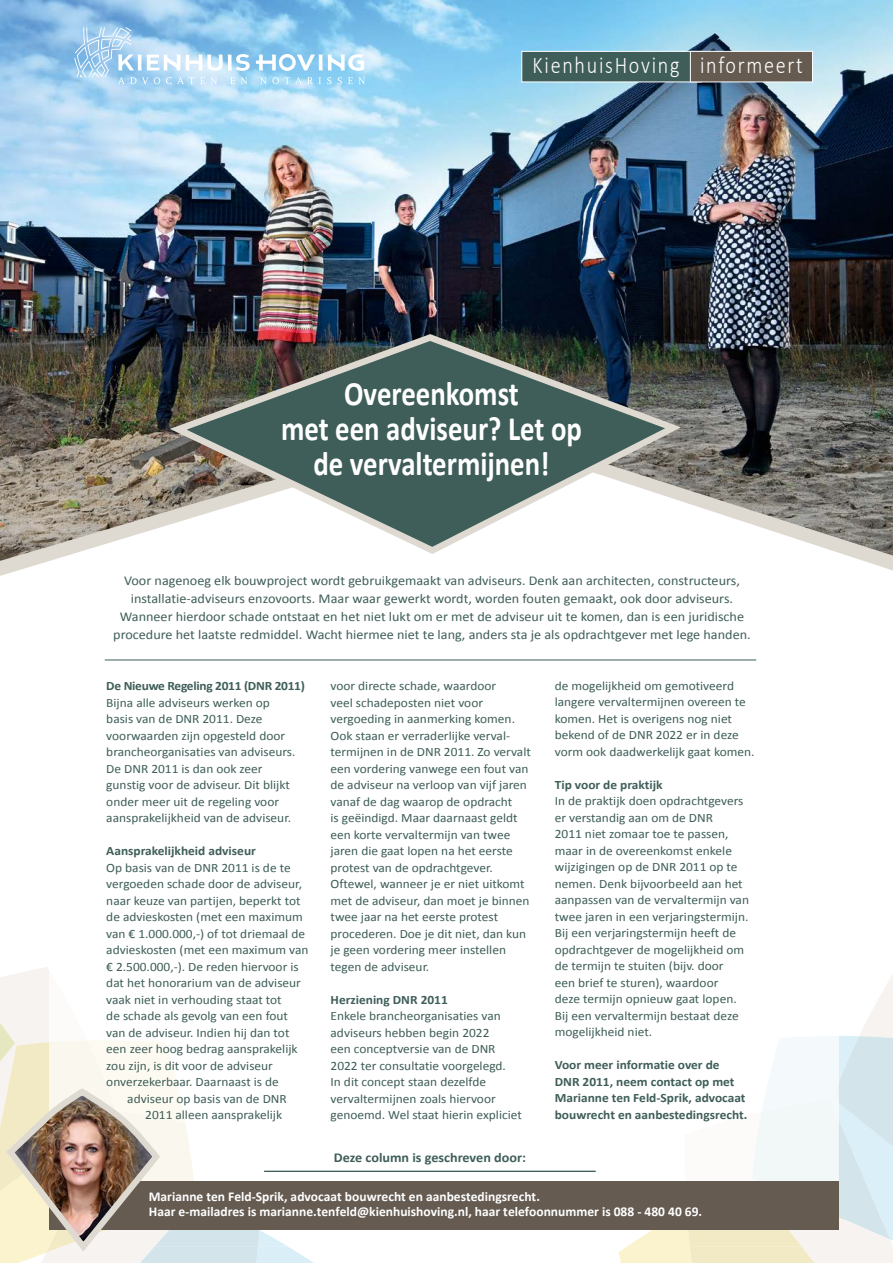
<style>
.page{position:relative;width:893px;height:1263px;background:#fff}
.page>*{position:absolute;margin:0;border:0;box-sizing:border-box;transform-origin:0 0}
.t1{font:700 34.2px/34.8px "Calibri";color:#fff;text-align:center;scale:.84 1}
.t2{font:300 24px "Calibri";letter-spacing:.085em;color:#fff;scale:.84 1}
.t3{font:13.5px/18px "Calibri";color:#3f5e59;text-align:center;scale:1.05 1}
.t4{font:700 13.5px/15px "Calibri";color:#fff}
.t5{font:700 13.5px "Calibri";color:#3f5e59;scale:1.05 1}
.t6{font:12.75px/16.5px "Calibri";color:#3f5e59;scale:1.05 1}
.t7{font:700 12.75px/16.5px "Calibri";color:#3f5e59;scale:1.05 1}
.t8{font:700 12.75px "Calibri";letter-spacing:-.02em;color:#3f5e59;scale:1.05 1}
</style>
<div class="page">
<img style="left:0;top:0;width:893px;height:421px">
<svg style="left:0;top:433px;width:893px;height:228px"></svg>
<svg style="left:260px;top:77px;width:53px;height:7px"></svg>
<svg style="left:319px;top:77px;width:2px;height:7px"></svg>
<svg style="left:327px;top:77px;width:4px;height:7px"></svg>
<svg style="left:338px;top:77px;width:4px;height:7px"></svg>
<svg style="left:348px;top:77px;width:17px;height:7px"></svg>
<svg style="left:74px;top:27px;width:176px;height:57px;background:#add4f1"></svg>
<svg style="left:256px;top:54px;width:108px;height:17px"></svg>
<svg style="left:170px;top:331px;width:519px;height:227px"></svg>
<div style="left:521px;top:51px;width:181px;height:31px;background:#3f5e59;border:1px solid #fff"></div>
<div style="left:690px;top:51px;width:123px;height:31px;background:#655b51;border:1px solid #fff"></div>
<svg style="left:327px;top:1170px;width:291px;height:12px"></svg>
<svg style="left:618px;top:975px;width:275px;height:288px"></svg>
<div style="left:49px;top:1182px;width:789px;height:48px;background:#655b51"></div>
<hr style="left:264px;top:1171px;width:332px;height:1px;background:#3f5e59">
<svg style="left:0;top:967px;width:327px;height:296px"></svg>
<hr style="left:105px;top:660px;width:651px;height:1px;background:#3f5e59">
<h2 class="t2" style="left:533px;top:50px;width:323px">KienhuisHoving informeert</h2>
<h1 class="t1" style="left:281px;top:376px;width:360px">Overeenkomst<br>met een adviseur? Let op de vervaltermijnen!</h1>
<p class="t3" style="left:113px;top:572px;width:609px">Voor nagenoeg elk bouwproject wordt gebruikgemaakt van adviseurs. Denk aan architecten, constructeurs, installatie-adviseurs enzovoorts. Maar waar gewerkt wordt, worden fouten gemaakt, ook door adviseurs.<br>Wanneer hierdoor schade ontstaat en het niet lukt om er met de adviseur uit te komen, dan is een juridische procedure het laatste redmiddel. Wacht hiermee niet te lang, anders sta je als opdrachtgever met lege handen.</p>
<p class="t8" style="left:106px;top:678px;width:191px">De Nieuwe Regeling 2011 (DNR 2011)</p>
<p class="t6" style="left:106px;top:694px;width:182px">Bijna alle adviseurs werken op basis van de DNR 2011. Deze voorwaarden zijn opgesteld door brancheorganisaties van adviseurs.<br>De DNR 2011 is dan ook zeer gunstig voor de adviseur. Dit blijkt onder meer uit de regeling voor aansprakelijkheid van de adviseur.</p>
<p class="t7" style="left:106px;top:842px;width:144px">Aansprakelijkheid adviseur</p>
<p class="t6" style="left:106px;top:859px;width:177px">Op basis van de DNR 2011 is de te</p>
<p class="t6" style="left:106px;top:876px;width:188px">vergoeden schade door de adviseur,</p>
<p class="t6" style="left:106px;top:892px;width:187px">naar keuze van partijen, beperkt tot</p>
<p class="t6" style="left:106px;top:909px;width:189px">de advieskosten (met een maximum</p>
<p class="t6" style="left:106px;top:925px;width:191px">van € 1.000.000,-) of tot driemaal de</p>
<p class="t6" style="left:106px;top:942px;width:194px">advieskosten (met een maximum van</p>
<p class="t6" style="left:106px;top:958px;width:185px">€ 2.500.000,-). De reden hiervoor is</p>
<p class="t6" style="left:106px;top:974px;width:187px">dat het honorarium van de adviseur</p>
<p class="t6" style="left:106px;top:991px;width:169px">vaak niet in verhouding staat tot</p>
<p class="t6" style="left:106px;top:1007px;width:175px">de schade als gevolg van een fout</p>
<p class="t6" style="left:106px;top:1024px;width:176px">van de adviseur. Indien hij dan tot</p>
<p class="t6" style="left:106px;top:1040px;width:184px">een zeer hoog bedrag aansprakelijk</p>
<p class="t6" style="left:106px;top:1057px;width:160px">zou zijn, is dit voor de adviseur</p>
<p class="t6" style="left:106px;top:1073px;width:166px">onverzekerbaar. Daarnaast is de</p>
<p class="t6" style="left:127px;top:1090px;width:153px">adviseur op basis van de DNR</p>
<p class="t6" style="left:145px;top:1106px;width:132px">2011 alleen aansprakelijk</p>
<p class="t6" style="left:331px;top:677px;width:192px">voor directe schade, waardoor<br>veel schadeposten niet voor vergoeding in aanmerking komen.<br>Ook staan er verraderlijke verval&shy;termijnen in de DNR 2011. Zo vervalt een vordering vanwege een fout van de adviseur na verloop van vijf jaren vanaf de dag waarop de opdracht<br>is geëindigd. Maar daarnaast geldt een korte vervaltermijn van twee jaren die gaat lopen na het eerste protest van de opdrachtgever.<br>Oftewel, wanneer je er niet uitkomt met de adviseur, dan moet je binnen twee jaar na het eerste protest procederen. Doe je dit niet, dan kun je geen vordering meer instellen tegen de adviseur.</p>
<p class="t7" style="left:331px;top:991px;width:113px">Herziening DNR 2011</p>
<p class="t6" style="left:331px;top:1007px;width:184px">Enkele brancheorganisaties van adviseurs hebben begin 2022<br>een conceptversie van de DNR<br>2022 ter consultatie voorgelegd.<br>In dit concept staan dezelfde vervaltermijnen zoals hiervoor genoemd. Wel staat hierin expliciet</p>
<p class="t5" style="left:334px;top:1149px;width:184px">Deze column is geschreven door:</p>
<p class="t6" style="left:555px;top:677px;width:192px">de mogelijkheid om gemotiveerd langere vervaltermijnen overeen te komen. Het is overigens nog niet bekend of de DNR 2022 er in deze vorm ook daadwerkelijk gaat komen.</p>
<p class="t7" style="left:555px;top:776px;width:104px">Tip voor de praktijk</p>
<p class="t6" style="left:555px;top:793px;width:186px">In de praktijk doen opdrachtgevers er verstandig aan om de DNR<br>2011 niet zomaar toe te passen, maar in de overeenkomst enkele wijzigingen op de DNR 2011 op te nemen. Denk bijvoorbeeld aan het aanpassen van de vervaltermijn van twee jaren in een verjaringstermijn.<br>Bij een verjaringstermijn heeft de opdrachtgever de mogelijkheid om de termijn te stuiten (bijv. door<br>een brief te sturen), waardoor<br>deze termijn opnieuw gaat lopen.<br>Bij een vervaltermijn bestaat deze mogelijkheid niet.</p>
<p class="t7" style="left:555px;top:1057px;width:185px">Voor meer informatie over de<br>DNR 2011, neem contact op met<br>Marianne ten Feld-Sprik, advocaat bouwrecht en aanbestedingsrecht.</p>
<p class="t4" style="left:149px;top:1189px;width:555px">Marianne ten Feld-Sprik, advocaat bouwrecht en aanbestedingsrecht.<br>Haar e-mailadres is marianne.tenfeld@kienhuishoving.nl, haar telefoonnummer is 088 - 480 40 69.</p>
</div>
